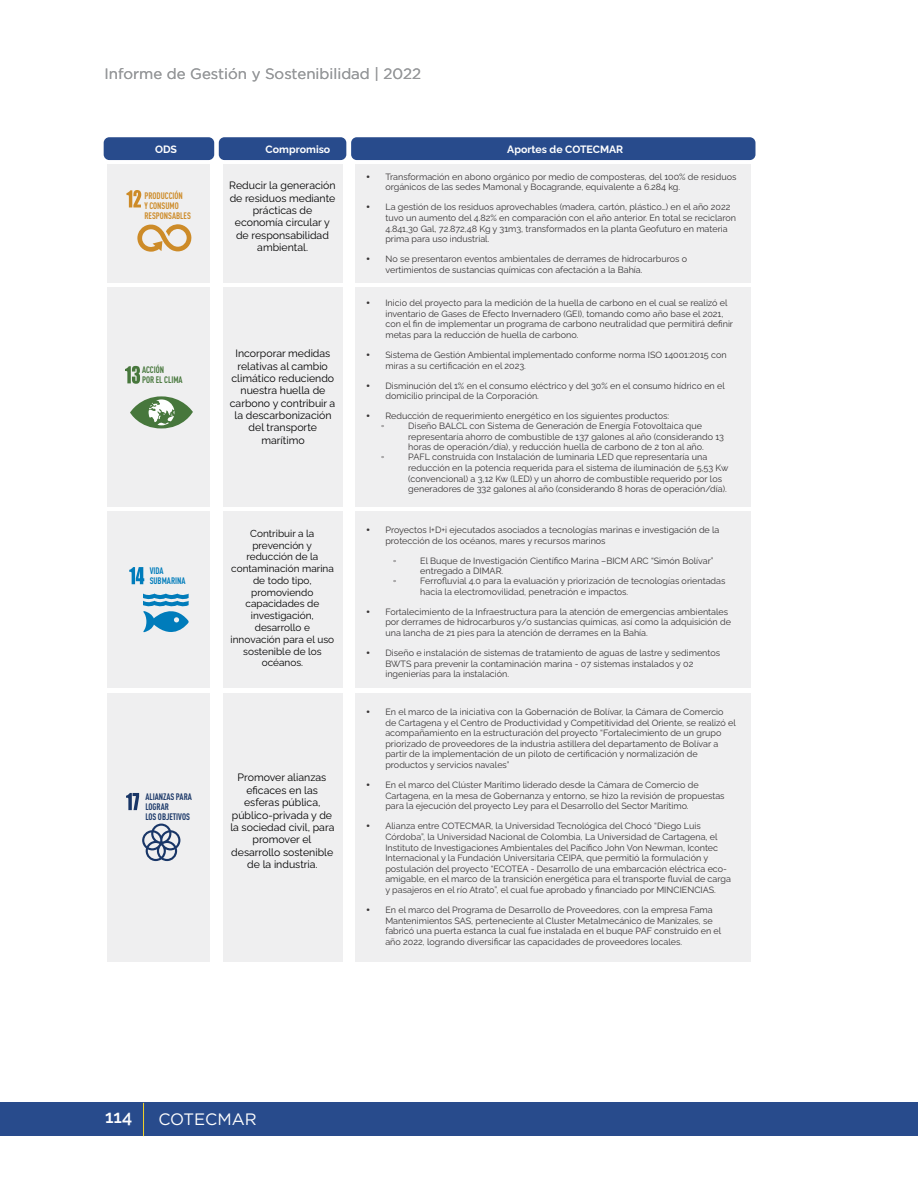
<style>
.page{position:relative;width:918px;height:1188px;background:#fff}
.page>*{position:absolute;margin:0;border:0;box-sizing:border-box;transform-origin:0 0}
.t1{font:600 18px "Raleway";color:#fefefe}
.t2{font:16.5px "Gotham";color:#fefefe}
.t3{font:15px "Gotham";color:#96989a}
.t4{font:10.5px/12.3px "Raleway";color:#000;text-align:center}
.t5{font:700 10.5px "Raleway";color:#fff}
.t6{font:10.05px/11.7px "Raleway";color:#000;text-align:center}
.t7{font:700 condensed 9.3px/10.1px "DIN Pro";color:#cd8b28;scale:.93 1}
.t8{font:700 condensed 9.3px/10.1px "DIN Pro";color:#193667;scale:.93 1}
.t9{font:700 condensed 9.3px/10.1px "DIN Pro";color:#47773c;scale:.93 1}
.t10{font:700 condensed 9.3px/10.1px "DIN Pro";color:#007cbb;scale:.93 1}
.t11{font:9px/10.6px "Raleway";color:#373435}
.t12{font:9px "Arial";color:#373435}
</style>
<div class="page">
<div style="left:356px;top:693px;width:395px;height:268px;background:#efeff0"></div>
<div style="left:223px;top:693px;width:119px;height:268px;background:#efeff0"></div>
<div style="left:108px;top:693px;width:102px;height:268px;background:#efeff0"></div>
<div style="left:356px;top:512px;width:395px;height:176px;background:#efeff0"></div>
<div style="left:223px;top:512px;width:119px;height:176px;background:#efeff0"></div>
<div style="left:108px;top:512px;width:102px;height:176px;background:#efeff0"></div>
<div style="left:356px;top:287px;width:395px;height:220px;background:#efeff0"></div>
<div style="left:223px;top:287px;width:119px;height:220px;background:#efeff0"></div>
<div style="left:108px;top:287px;width:102px;height:220px;background:#efeff0"></div>
<div style="left:356px;top:164px;width:395px;height:118px;background:#efeff0"></div>
<div style="left:223px;top:164px;width:119px;height:118px;background:#efeff0"></div>
<div style="left:108px;top:164px;width:102px;height:118px;background:#efeff0"></div>
<div style="left:351px;top:137px;width:404px;height:23px;background:#284b8c;border-radius:6px"></div>
<div style="left:219px;top:137px;width:127px;height:23px;background:#284b8c;border-radius:6px"></div>
<div style="left:104px;top:137px;width:110px;height:23px;background:#284b8c;border-radius:6px"></div>
<svg style="left:127px;top:190px;width:14px;height:17px"></svg>
<svg style="left:137px;top:224px;width:55px;height:28px"></svg>
<svg style="left:125px;top:366px;width:15px;height:18px"></svg>
<svg style="left:130px;top:396px;width:63px;height:32px"></svg>
<svg style="left:148px;top:399px;width:26px;height:26px"></svg>
<svg style="left:129px;top:567px;width:15px;height:17px"></svg>
<svg style="left:143px;top:594px;width:46px;height:39px"></svg>
<svg style="left:126px;top:793px;width:13px;height:17px"></svg>
<svg style="left:142px;top:824px;width:38px;height:37px"></svg>
<div style="left:0;top:1103px;width:918px;height:33px;background:#284b8c"></div>
<hr style="left:143px;top:1103px;width:1px;height:33px;background:#f8d628">
<h3 class="t3" style="left:105px;top:67px;width:318px">Informe de Gestión y Sostenibilidad | 2022</h3>
<p class="t5" style="left:155px;top:143px;width:23px">ODS</p>
<p class="t5" style="left:266px;top:143px;width:66px">Compromiso</p>
<p class="t5" style="left:507px;top:143px;width:118px">Aportes de COTECMAR</p>
<p class="t7" style="left:144px;top:191px;width:52px">PRODUCCIÓN<br>Y CONSUMO<br>RESPONSABLES</p>
<p class="t11" style="left:385px;top:171px;width:352px">Transformación en abono orgánico por medio de composteras, del 100% de residuos orgánicos de las sedes Mamonal y Bocagrande, equivalente a 6.284 kg.</p>
<p class="t11" style="left:385px;top:202px;width:352px">La gestión de los residuos aprovechables (madera, cartón, plástico…) en el año 2022 tuvo un aumento del 4.82% en comparación con el año anterior. En total se reciclaron 4.841,30 Gal, 72.872,48 Kg y 31m3, transformados en la planta Geofuturo en materia prima para uso industrial.</p>
<p class="t11" style="left:385px;top:254px;width:303px">No se presentaron eventos ambientales de derrames de hidrocarburos o vertimientos de sustancias químicas con afectación a la Bahía.</p>
<p class="t4" style="left:229px;top:179px;width:108px">Reducir la generación de residuos mediante prácticas de economía circular y de responsabilidad ambiental.</p>
<p class="t9" style="left:142px;top:366px;width:45px">ACCIÓN<br>POR EL CLIMA</p>
<p class="t10" style="left:150px;top:567px;width:40px">VIDA<br>SUBMARINA</p>
<p class="t4" style="left:230px;top:347px;width:107px">Incorporar medidas relativas al cambio climático reduciendo nuestra huella de carbono y contribuir a la descarbonización del transporte marítimo</p>
<p class="t6" style="left:231px;top:528px;width:105px">Contribuir a la prevención y reducción de la contaminación marina de todo tipo, promoviendo capacidades de investigación, desarrollo e innovación para el uso sostenible de los océanos.</p>
<p class="t8" style="left:145px;top:793px;width:52px">ALIANZAS PARA<br>LOGRAR<br>LOS OBJETIVOS</p>
<p class="t4" style="left:230px;top:772px;width:106px">Promover alianzas eficaces en las esferas pública, público-privada y de la sociedad civil, para promover el desarrollo sostenible de la industria.</p>
<p class="t11" style="left:385px;top:298px;width:349px">Inicio del proyecto para la medición de la huella de carbono en el cual se realizó el inventario de Gases de Efecto Invernadero (GEI), tomando como año base el 2021, con el fin de implementar un programa de carbono neutralidad que permitirá definir metas para la reducción de huella de carbono.</p>
<p class="t11" style="left:385px;top:349px;width:343px">Sistema de Gestión Ambiental implementado conforme norma ISO 14001:2015 con miras a su certificación en el 2023.</p>
<p class="t11" style="left:385px;top:380px;width:341px">Disminución del 1% en el consumo eléctrico y del 30% en el consumo hídrico en el domicilio principal de la Corporación.</p>
<p class="t11" style="left:385px;top:411px;width:285px">Reducción de requerimiento energético en los siguientes productos:</p>
<p class="t12" style="left:381px;top:423px;width:5px">◦</p>
<p class="t11" style="left:408px;top:421px;width:317px">Diseño BALCL con Sistema de Generación de Energía Fotovoltaica que representaría ahorro de combustible de 137 galones al año (considerando 13 horas de operación/día), y reducción huella de carbono de 2 ton al año.</p>
<p class="t12" style="left:381px;top:454px;width:5px">◦</p>
<p class="t11" style="left:408px;top:452px;width:322px">PAFL construida con Instalación de luminaria LED que representaría una reducción en la potencia requerida para el sistema de iluminación de 5,53 Kw (convencional) a 3,12 Kw (LED) y un ahorro de combustible requerido por los generadores de 332 galones al año (considerando 8 horas de operación/día).</p>
<p class="t11" style="left:385px;top:524px;width:336px">Proyectos I+D+i ejecutados asociados a tecnologías marinas e investigación de la protección de los océanos, mares y recursos marinos</p>
<p class="t12" style="left:393px;top:557px;width:5px">◦</p>
<p class="t11" style="left:420px;top:555px;width:295px">El Buque de Investigación Científico Marina –BICM ARC “Simón Bolívar” entregado a DIMAR.</p>
<p class="t12" style="left:393px;top:578px;width:5px">◦</p>
<p class="t11" style="left:420px;top:576px;width:307px">Ferrofluvial 4.0 para la evaluación y priorización de tecnologías orientadas hacia la electromovilidad, penetración e impactos.</p>
<p class="t11" style="left:385px;top:606px;width:347px">Fortalecimiento de la Infraestructura para la atención de emergencias ambientales por derrames de hidrocarburos y/o sustancias químicas, así como la adquisición de una lancha de 21 pies para la atención de derrames en la Bahía.</p>
<p class="t11" style="left:385px;top:647px;width:336px">Diseño e instalación de sistemas de tratamiento de aguas de lastre y sedimentos<br>BWTS para prevenir la contaminación marina - 07 sistemas instalados y 02 ingenierías para la instalación.</p>
<p class="t11" style="left:385px;top:706px;width:352px">En el marco de la iniciativa con la Gobernación de Bolívar, la Cámara de Comercio de Cartagena y el Centro de Productividad y Competitividad del Oriente, se realizó el acompañamiento en la estructuración del proyecto “Fortalecimiento de un grupo priorizado de proveedores de la industria astillera del departamento de Bolívar a partir de la implementación de un piloto de certificación y normalización de productos y servicios navales”</p>
<p class="t11" style="left:385px;top:780px;width:341px">En el marco del Clúster Marítimo liderado desde la Cámara de Comercio de<br>Cartagena, en la mesa de Gobernanza y entorno, se hizo la revisión de propuestas para la ejecución del proyecto Ley para el Desarrollo del Sector Marítimo.</p>
<p class="t11" style="left:385px;top:821px;width:347px">Alianza entre COTECMAR, la Universidad Tecnológica del Chocó “Diego Luis Córdoba”, la Universidad Nacional de Colombia, La Universidad de Cartagena, el Instituto de Investigaciones Ambientales del Pacífico John Von Newman, Icontec Internacional y la Fundación Universitaria CEIPA, que permitió la formulación y postulación del proyecto “ECOTEA - Desarrollo de una embarcación eléctrica eco&shy;amigable, en el marco de la transición energética para el transporte fluvial de carga y pasajeros en el río Atrato”, el cual fue aprobado y financiado por MINCIENCIAS.</p>
<p class="t11" style="left:385px;top:904px;width:337px">En el marco del Programa de Desarrollo de Proveedores, con la empresa Fama Mantenimientos SAS, perteneciente al Cluster Metalmecánico de Manizales, se fabricó una puerta estanca la cual fue instalada en el buque PAF construido en el año 2022, logrando diversificar las capacidades de proveedores locales.</p>
<h1 class="t1" style="left:105px;top:1107px;width:29px">114</h1>
<h2 class="t2" style="left:158px;top:1112px;width:100px">COTECMAR</h2>
</div>
